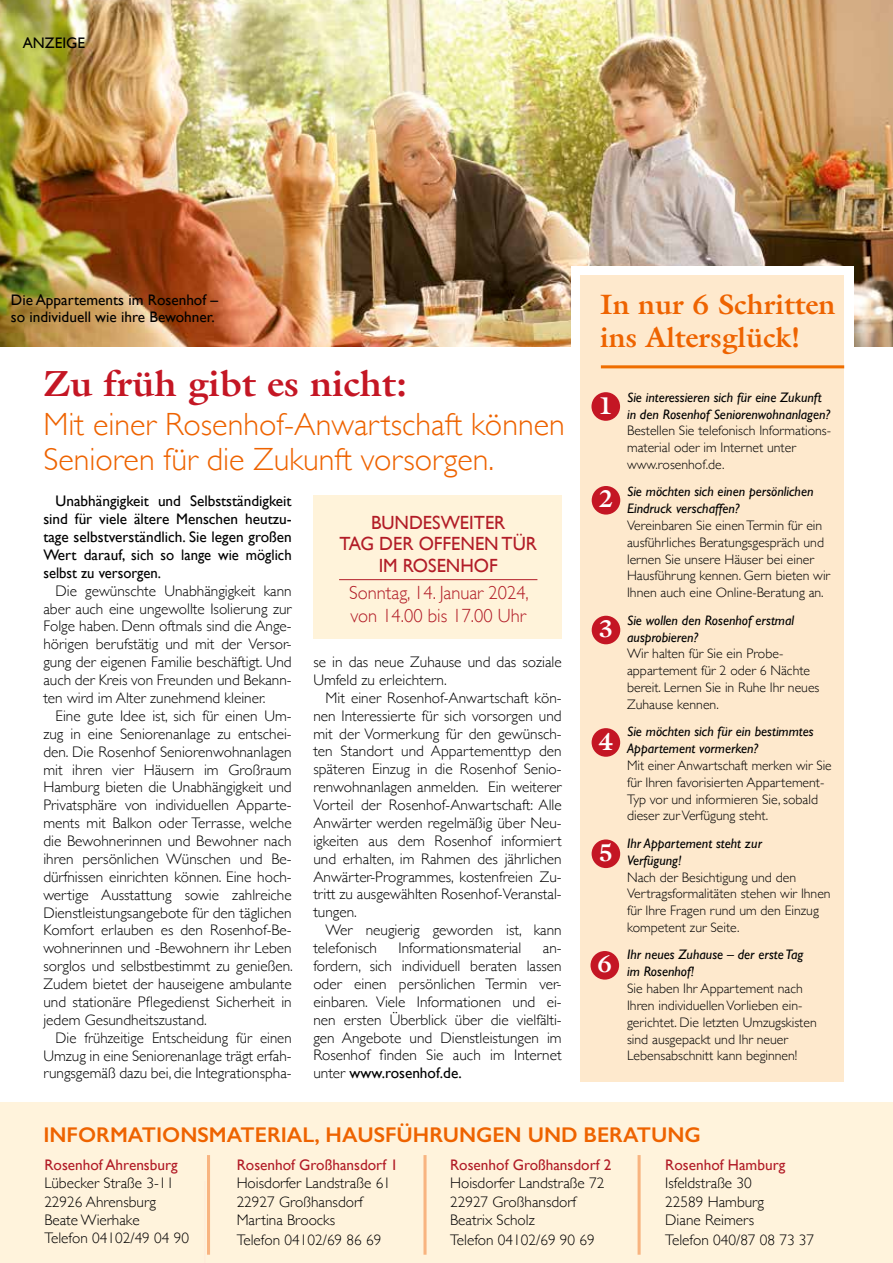
<style>
.page{position:relative;width:893px;height:1263px;background:#fff}
.page>*{position:absolute;margin:0;border:0;box-sizing:border-box;transform-origin:0 0}
.t1{font:700 36.6px "Galliard Pro";color:#c41624}
.t2{font:300 32.1px/35.1px "Gill Sans";color:#ee6300}
.t3{font:700 28.2px/33.6px "Galliard Pro";color:#ee6300}
.t4{font:700 24.45px "Galliard Pro";color:#fff}
.t5{font:600 21.45px "Gill Sans";color:#ee6300}
.t6{font:300 19.05px/22.2px "Gill Sans";color:#b21c27}
.t7{font:19.05px/21.5px "Gill Sans";color:#b21c27;text-align:center}
.t8{font:300 15.3px/17.9px "Gill Sans";color:#000}
.t9{font:15.3px/17.9px "Gill Sans";color:#000}
.t10{font:15.3px "Gill Sans";color:#b21c27}
.t11{font:300 13.8px/16.8px "Gill Sans";color:#000}
.t12{font:italic 13.8px/16.8px "Gill Sans";color:#000}
.s1{font-weight:400}
</style>
<div class="page">
<img style="left:0;top:0;width:893px;height:346px">
<div style="left:572px;top:266px;width:282px;height:109px;background:#fff"></div>
<div style="left:313px;top:496px;width:249px;height:143px;background:#fff3da"></div>
<div style="left:0;top:1102px;width:893px;height:161px;background:#fff3dc"></div>
<hr style="left:204px;top:1181px;width:2px;height:82px;background:#feedd9">
<hr style="left:207px;top:1155px;width:3px;height:100px;background:#f8b480">
<svg style="left:423px;top:1155px;width:4px;height:100px"></svg>
<hr style="left:638px;top:1155px;width:3px;height:100px;background:#f8b480">
<div style="left:580px;top:276px;width:264px;height:806px;background:#fee9cd"></div>
<div style="left:592px;top:486px;width:28px;height:29px;background:#c41624;border-radius:50%"></div>
<div style="left:592px;top:616px;width:28px;height:28px;background:#c41624;border-radius:50%"></div>
<div style="left:592px;top:728px;width:28px;height:29px;background:#c41624;border-radius:50%"></div>
<div style="left:592px;top:839px;width:28px;height:29px;background:#c41624;border-radius:50%"></div>
<div style="left:591px;top:392px;width:29px;height:29px;background:#c41624;border-radius:50%"></div>
<div style="left:590px;top:951px;width:29px;height:28px;background:#c41624;border-radius:50%"></div>
<hr style="left:601px;top:365px;width:243px;height:3px;background:#ef6e00">
<hr style="left:339px;top:579px;width:198px;height:1px;background:#b21c27">
<p class="t9" style="left:23px;top:34px;width:64px">ANZEIGE</p>
<p class="t9" style="left:11px;top:291px;width:209px;line-height:16.8px">Die Appartements im Rosenhof – so individuell wie ihre Bewohner.</p>
<h1 class="t1" style="left:43px;top:360px;width:365px">Zu früh gibt es nicht:</h1>
<h2 class="t2" style="left:43px;top:405px;width:523px">Mit einer Rosenhof-Anwartschaft können<br>Senioren für die Zukunft vorsorgen.</h2>
<p class="t7" style="left:339px;top:512px;width:199px">BUNDESWEITER<br>TAG DER OFFENEN TÜR<br>IM ROSENHOF</p>
<p class="t6" style="left:349px;top:581px;width:181px">Sonntag, 14. Januar 2024, von 14.00 bis 17.00 Uhr</p>
<p class="t9" style="left:43px;top:492px;width:250px;text-align:justify;text-indent:12px">Unabhängigkeit und Selbstständigkeit sind für viele ältere Menschen heutzu&shy;tage selbstverständlich. Sie legen großen Wert darauf, sich so lange wie möglich selbst zu versorgen.</p>
<p class="t8" style="left:43px;top:581px;width:250px;text-align:justify;text-indent:12px">Die gewünschte Unabhängigkeit kann aber auch eine ungewollte Isolierung zur Folge haben. Denn oftmals sind die Ange&shy;hörigen berufstätig und mit der Versor&shy;gung der eigenen Familie beschäftigt. Und auch der Kreis von Freunden und Bekann&shy;ten wird im Alter zunehmend kleiner.</p>
<p class="t8" style="left:43px;top:706px;width:251px;text-align:justify;text-indent:12px">Eine gute Idee ist, sich für einen Um&shy;zug in eine Seniorenanlage zu entschei&shy;den. Die Rosenhof Seniorenwohnanlagen mit ihren vier Häusern im Großraum Hamburg bieten die Unabhängigkeit und Privatsphäre von individuellen Apparte&shy;ments mit Balkon oder Terrasse, welche die Bewohnerinnen und Bewohner nach ihren persönlichen Wünschen und Be&shy;dürfnissen einrichten können. Eine hoch&shy;wertige Ausstattung sowie zahlreiche Dienstleistungsangebote für den täglichen Komfort erlauben es den Rosenhof-Be&shy;wohnerinnen und -Bewohnern ihr Leben sorglos und selbstbestimmt zu genießen.<br>Zudem bietet der hauseigene ambulante und stationäre Pflegedienst Sicherheit in jedem Gesundheitszustand.</p>
<p class="t8" style="left:43px;top:1028px;width:250px;text-align:justify;text-indent:12px">Die frühzeitige Entscheidung für einen Umzug in eine Seniorenanlage trägt erfah&shy;rungsgemäß dazu bei, die Integrationspha-</p>
<p class="t8" style="left:313px;top:652px;width:250px">se in das neue Zuhause und das soziale<br>Umfeld zu erleichtern.</p>
<p class="t8" style="left:313px;top:688px;width:250px;text-align:justify;text-indent:12px">Mit einer Rosenhof-Anwartschaft kön&shy;nen Interessierte für sich vorsorgen und mit der Vormerkung für den gewünsch&shy;ten Standort und Appartementtyp den späteren Einzug in die Rosenhof Senio&shy;renwohnanlagen anmelden. Ein weiterer Vorteil der Rosenhof-Anwartschaft: Alle Anwärter werden regelmäßig über Neu&shy;igkeiten aus dem Rosenhof informiert und erhalten, im Rahmen des jährlichen Anwärter-Programmes, kostenfreien Zu&shy;tritt zu ausgewählten Rosenhof-Veranstal&shy;tungen.</p>
<p class="t8" style="left:313px;top:920px;width:250px;text-indent:12px">Wer neugierig geworden ist, kann telefonisch</p>
<p class="t8" style="left:398px;top:938px;width:124px">Informationsmaterial</p>
<p class="t8" style="left:313px;top:938px;width:250px;text-align:justify;text-indent:230px">an&shy;fordern, sich individuell beraten lassen oder einen persönlichen Termin ver&shy;einbaren. Viele Informationen und ei&shy;nen ersten Überblick über die vielfälti&shy;gen Angebote und Dienstleistungen im Rosenhof finden Sie auch im Internet unter <span class="s1">www.rosenhof.de.</span></p>
<h3 class="t3" style="left:600px;top:287px;width:237px">In nur 6 Schritten ins Altersglück!</h3>
<p class="t12" style="left:627px;top:389px;width:205px">Sie interessieren sich für eine Zukunft in den Rosenhof Seniorenwohnanlagen?</p>
<p class="t11" style="left:627px;top:422px;width:206px">Bestellen Sie telefonisch Informations&shy;material oder im Internet unter www.rosenhof.de.</p>
<p class="t12" style="left:627px;top:483px;width:188px">Sie möchten sich einen persönlichen<br>Eindruck verschaffen?</p>
<p class="t11" style="left:627px;top:516px;width:205px">Vereinbaren Sie einen Termin für ein ausführliches Beratungsgespräch und lernen Sie unsere Häuser bei einer Hausführung kennen. Gern bieten wir Ihnen auch eine Online-Beratung an.</p>
<p class="t12" style="left:627px;top:612px;width:169px">Sie wollen den Rosenhof erstmal ausprobieren?</p>
<p class="t11" style="left:627px;top:645px;width:194px">Wir halten für Sie ein Probe&shy;appartement für 2 oder 6 Nächte bereit. Lernen Sie in Ruhe Ihr neues<br>Zuhause kennen.</p>
<p class="t12" style="left:627px;top:723px;width:188px">Sie möchten sich für ein bestimmtes<br>Appartement vormerken?</p>
<p class="t11" style="left:627px;top:756px;width:206px">Mit einer Anwartschaft merken wir Sie für Ihren favorisierten Appartement-Typ vor und informieren Sie, sobald dieser zur Verfügung steht.</p>
<p class="t12" style="left:627px;top:835px;width:136px">Ihr Appartement steht zur<br>Verfügung!</p>
<p class="t11" style="left:627px;top:868px;width:205px">Nach der Besichtigung und den<br>Vertragsformalitäten stehen wir Ihnen für Ihre Fragen rund um den Einzug kompetent zur Seite.</p>
<p class="t12" style="left:627px;top:946px;width:178px">Ihr neues Zuhause – der erste Tag im Rosenhof!</p>
<p class="t11" style="left:627px;top:979px;width:191px">Sie haben Ihr Appartement nach Ihren individuellen Vorlieben ein&shy;gerichtet. Die letzten Umzugskisten sind ausgepackt und Ihr neuer Lebensabschnitt kann beginnen!</p>
<h3 class="t4" style="left:598px;top:389px;width:16px">1</h3>
<h3 class="t4" style="left:599px;top:483px;width:16px">2</h3>
<h3 class="t4" style="left:599px;top:613px;width:16px">3</h3>
<h3 class="t4" style="left:598px;top:725px;width:16px">4</h3>
<h3 class="t4" style="left:598px;top:836px;width:16px">5</h3>
<h3 class="t4" style="left:597px;top:948px;width:16px">6</h3>
<h3 class="t5" style="left:43px;top:1122px;width:659px">INFORMATIONSMATERIAL, HAUSFÜHRUNGEN UND BERATUNG</h3>
<p class="t10" style="left:237px;top:1156px;width:163px">Rosenhof Großhansdorf 1</p>
<p class="t8" style="left:237px;top:1173px;width:156px;line-height:18.3px">Hoisdorfer Landstraße 61<br>22927 Großhansdorf<br>Martina Broocks</p>
<p class="t8" style="left:237px;top:1230px;width:146px">Telefon 04102/69 86 69</p>
<p class="t10" style="left:44px;top:1156px;width:135px">Rosenhof Ahrensburg</p>
<p class="t8" style="left:44px;top:1173px;width:146px;line-height:18.3px">Lübecker Straße 3-11<br>22926 Ahrensburg<br>Beate Wierhake<br>Telefon 04102/49 04 90</p>
<p class="t10" style="left:450px;top:1156px;width:163px">Rosenhof Großhansdorf 2</p>
<p class="t8" style="left:450px;top:1173px;width:156px;line-height:18.3px">Hoisdorfer Landstraße 72<br>22927 Großhansdorf<br>Beatrix Scholz</p>
<p class="t8" style="left:450px;top:1230px;width:146px">Telefon 04102/69 90 69</p>
<p class="t10" style="left:665px;top:1156px;width:121px">Rosenhof Hamburg</p>
<p class="t8" style="left:665px;top:1173px;width:100px;line-height:18.3px">Isfeldstraße 30<br>22589 Hamburg<br>Diane Reimers</p>
<p class="t8" style="left:665px;top:1230px;width:150px">Telefon 040/87 08 73 37</p>
</div>
